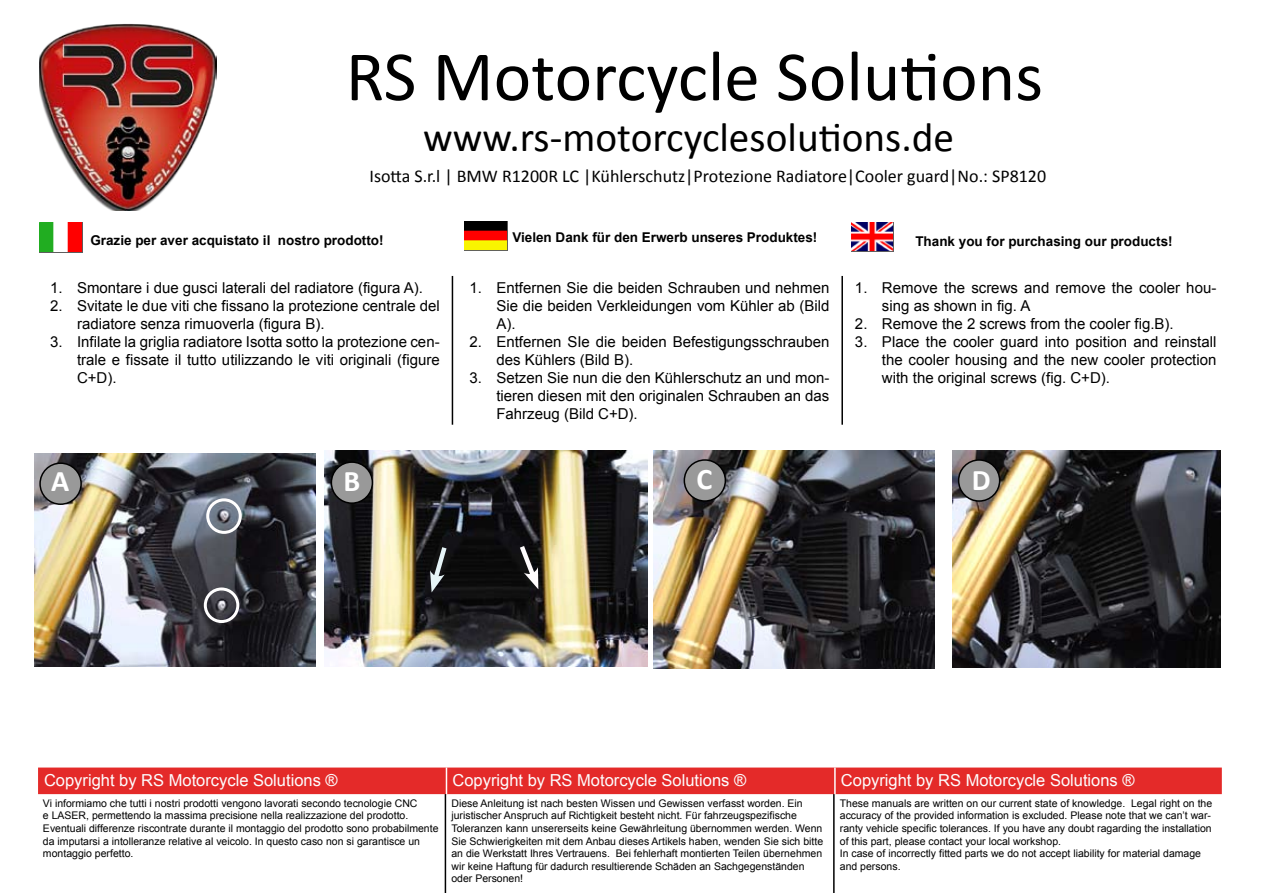
<style>
.page{position:relative;width:1263px;height:893px;background:#fff}
.page>*{position:absolute;margin:0;border:0;box-sizing:border-box;transform-origin:0 0}
.t1{font:71.4px "Calibri";color:#000}
.t2{font:41.4px "Calibri";color:#000}
.t3{font:700 30px "Calibri";color:#fff}
.t4{font:18px "Calibri";color:#000}
.t5{font:16.5px "Arial";color:#fdfeff}
.t6{font:15px/18px "Arial";color:#000}
.t7{font:700 13.5px "Arial";color:#000}
.t8{font:10.5px/12.6px "Arial";color:#000}
</style>
<div class="page">
<img style="left:34px;top:453px;width:282px;height:213px">
<img style="left:324px;top:451px;width:323px;height:216px">
<img style="left:654px;top:451px;width:280px;height:217px">
<img style="left:953px;top:451px;width:267px;height:216px">
<svg style="left:429px;top:542px;width:21px;height:50px"></svg>
<svg style="left:516px;top:541px;width:24px;height:48px"></svg>
<div style="left:206px;top:498px;width:36px;height:36px;border:3px solid #fffefe;border-radius:50%"></div>
<div style="left:204px;top:587px;width:35px;height:36px;border:3px solid #fffefe;border-radius:50%"></div>
<hr style="left:452px;top:276px;width:1px;height:149px;background:#000">
<hr style="left:841px;top:276px;width:2px;height:149px;background:#000">
<div style="left:40px;top:463px;width:41px;height:41px;background:#999;border-radius:50%"></div>
<div style="left:39px;top:462px;width:43px;height:43px;border:2px solid #000;border-radius:50%"></div>
<div style="left:331px;top:462px;width:41px;height:41px;background:#999;border-radius:50%"></div>
<div style="left:331px;top:461px;width:42px;height:43px;border:2px solid #000;border-radius:50%"></div>
<div style="left:684px;top:460px;width:41px;height:41px;background:#999;border-radius:50%"></div>
<div style="left:684px;top:459px;width:42px;height:43px;border:2px solid #000;border-radius:50%"></div>
<div style="left:959px;top:460px;width:41px;height:41px;background:#999;border-radius:50%"></div>
<div style="left:958px;top:459px;width:42px;height:43px;border:2px solid #000;border-radius:50%"></div>
<img style="left:40px;top:222px;width:42px;height:30px">
<hr style="left:445px;top:793px;width:1px;height:100px;background:#000">
<hr style="left:833px;top:793px;width:2px;height:100px;background:#000">
<div style="left:38px;top:767px;width:1184px;height:27px;background:#e42a29"></div>
<hr style="left:834px;top:767px;width:2px;height:27px;background:#fff">
<img style="left:465px;top:221px;width:42px;height:30px">
<img style="left:851px;top:222px;width:42px;height:30px">
<img style="left:40px;top:24px;width:177px;height:186px">
<h1 class="t1" style="left:346px;top:31px;width:699px">RS Motorcycle Solutions</h1>
<h2 class="t2" style="left:423px;top:111px;width:533px">www.rs-motorcyclesolutions.de</h2>
<h3 class="t4" style="left:369px;top:164px;width:678px">Isotta S.r.l | BMW R1200R LC |Kühlerschutz|Protezione Radiatore|Cooler guard|No.: SP8120</h3>
<h3 class="t6" style="left:50px;top:279px;width:14px">1.<br>2.</h3>
<h3 class="t6" style="left:50px;top:333px;width:14px">3.</h3>
<p class="t7" style="left:90px;top:231px;width:295px">Grazie per aver acquistato il nostro prodotto!</p>
<p class="t7" style="left:512px;top:229px;width:307px">Vielen Dank für den Erwerb unseres Produktes!</p>
<p class="t7" style="left:915px;top:232px;width:259px">Thank you for purchasing our products!</p>
<p class="t6" style="left:77px;top:279px;width:364px">Smontare i due gusci laterali del radiatore (figura A).<br>Svitate le due viti che fissano la protezione centrale del radiatore senza rimuoverla (figura B).<br>Infilate la griglia radiatore Isotta sotto la protezione cen&shy;trale e fissate il tutto utilizzando le viti originali (figure C+D).</p>
<h3 class="t6" style="left:469px;top:279px;width:14px">1.</h3>
<h3 class="t6" style="left:469px;top:333px;width:14px">2.</h3>
<h3 class="t6" style="left:469px;top:369px;width:14px">3.</h3>
<p class="t6" style="left:496px;top:279px;width:334px">Entfernen Sie die beiden Schrauben und nehmen Sie die beiden Verkleidungen vom Kühler ab (Bild A).<br>Entfernen SIe die beiden Befestigungsschrauben des Kühlers (Bild B).<br>Setzen Sie nun die den Kühlerschutz an und mon&shy;tieren diesen mit den originalen Schrauben an das Fahrzeug (Bild C+D).</p>
<h3 class="t6" style="left:855px;top:279px;width:14px">1.</h3>
<h3 class="t6" style="left:855px;top:315px;width:14px">2.<br>3.</h3>
<p class="t6" style="left:882px;top:279px;width:336px">Remove the screws and remove the cooler hou&shy;sing as shown in fig. A<br>Remove the 2 screws from the cooler fig.B).<br>Place the cooler guard into position and reinstall the cooler housing and the new cooler protection with the original screws (fig. C+D).</p>
<h3 class="t3" style="left:51px;top:462px;width:20px">A</h3>
<h3 class="t3" style="left:344px;top:462px;width:18px">B</h3>
<h3 class="t3" style="left:696px;top:460px;width:17px">C</h3>
<h3 class="t3" style="left:972px;top:461px;width:20px">D</h3>
<h3 class="t5" style="left:44px;top:769px;width:295px">Copyright by RS Motorcycle Solutions ®</h3>
<h3 class="t5" style="left:452px;top:769px;width:295px">Copyright by RS Motorcycle Solutions ®</h3>
<h3 class="t5" style="left:841px;top:769px;width:295px">Copyright by RS Motorcycle Solutions ®</h3>
<p class="t8" style="left:43px;top:797px;width:397px">Vi informiamo che tutti i nostri prodotti vengono lavorati secondo tecnologie CNC<br>e LASER, permettendo la massima precisione nella realizzazione del prodotto.<br>Eventuali differenze riscontrate durante il montaggio del prodotto sono probabilmente da imputarsi a intolleranze relative al veicolo. In questo caso non si garantisce un montaggio perfetto.</p>
<p class="t8" style="left:451px;top:797px;width:373px">Diese Anleitung ist nach besten Wissen und Gewissen verfasst worden. Ein juristischer Anspruch auf Richtigkeit besteht nicht. Für fahrzeugspezifische Toleranzen kann unsererseits keine Gewährleitung übernommen werden. Wenn Sie Schwierigkeiten mit dem Anbau dieses Artikels haben, wenden Sie sich bitte an die Werkstatt Ihres Vertrauens. Bei fehlerhaft montierten Teilen übernehmen wir keine Haftung für dadurch resultierende Schäden an Sachgegenständen oder Personen!</p>
<p class="t8" style="left:840px;top:797px;width:374px">These manuals are written on our current state of knowledge. Legal right on the accuracy of the provided information is excluded. Please note that we can’t war&shy;ranty vehicle specific tolerances. If you have any doubt ragarding the installation of this part, please contact your local workshop.<br>In case of incorrectly fitted parts we do not accept liability for material damage and persons.</p>
</div>
